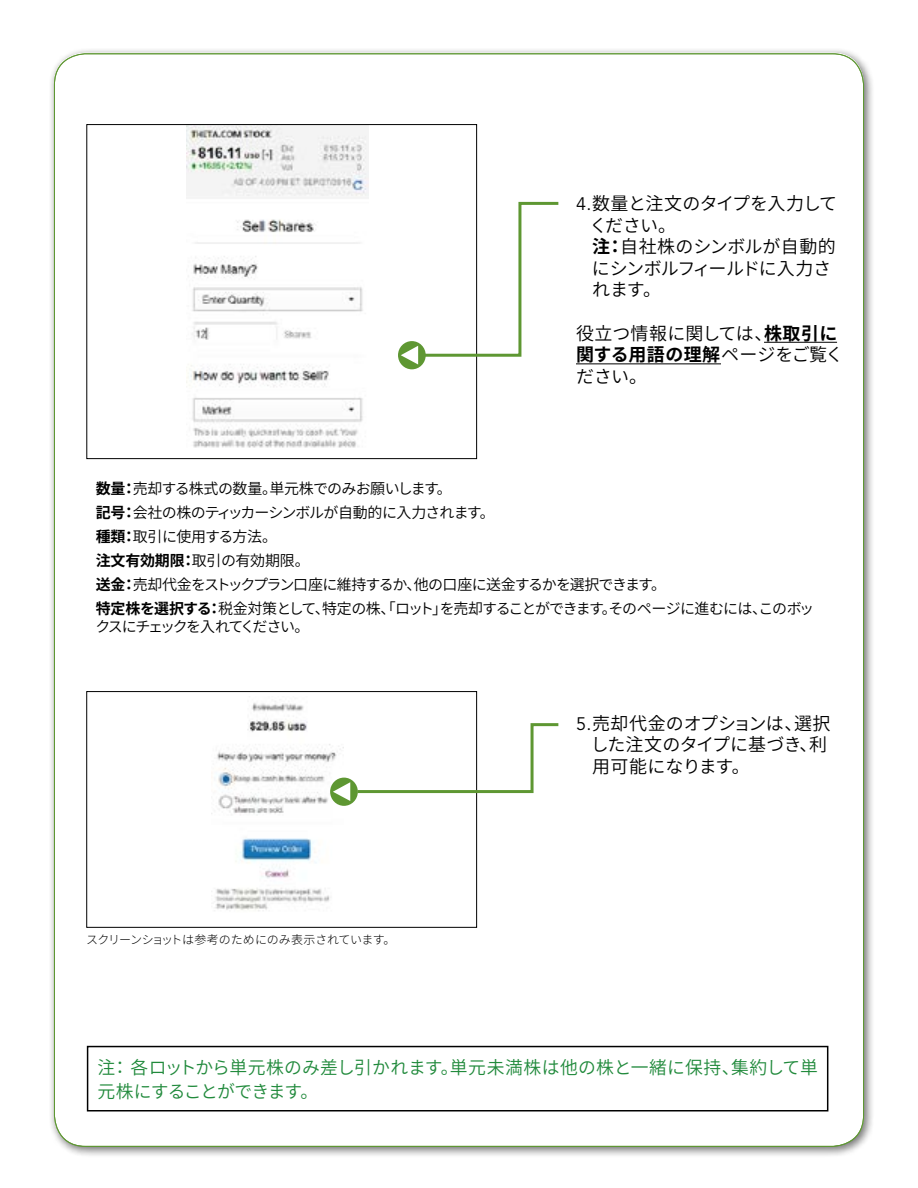
<style>
.page{position:relative;width:918px;height:1188px;background:#fff}
.page>*{position:absolute;margin:0;border:0;box-sizing:border-box;transform-origin:0 0}
.t1{font:18px/21.6px "Source Han Sans JP";letter-spacing:-.005em;color:#000}
.t2{font:18px/24px "Source Han Sans JP";color:#218a3c}
.t3{font:18px/21.6px "Source Han Sans JP";letter-spacing:-.025em;color:#000}
.t4{font:15px/24px "Source Han Sans JP";letter-spacing:-.055em;color:#000}
.t5{font:15px "Source Han Sans JP";letter-spacing:-.1em;color:#000}
.t6{font:300 12px "Source Han Sans JP";letter-spacing:-.035em;color:#000}
.s1{font-family:"Avenir"}
.s2{font-weight:700}
</style>
<div class="page">
<div style="left:49px;top:48px;width:826px;height:1110px;background:#000;opacity:.75"></div>
<div style="left:54px;top:53px;width:810px;height:1093px;background:#fff;border-radius:31px"></div>
<hr style="left:764px;top:342px;width:73px;height:1px;background:#000">
<hr style="left:576px;top:363px;width:145px;height:1px;background:#000">
<img style="left:186px;top:126px;width:183px;height:322px">
<svg style="left:398px;top:200px;width:161px;height:169px"></svg>
<img style="left:211px;top:701px;width:119px;height:210px">
<div style="left:86px;top:691px;width:391px;height:237px;border:1px solid #000"></div>
<div style="left:87px;top:1046px;width:741px;height:66px;border:2px solid #000"></div>
<svg style="left:330px;top:722px;width:229px;height:84px"></svg>
<p class="t3" style="left:590px;top:193px;width:249px;text-indent:-14px"><span class="s1">4.</span>数量と注文のタイプを入力してください。<br><span class="s2">注：</span>自社株のシンボルが自動的にシンボルフィールドに入力されます。</p>
<p class="t1" style="left:576px;top:323px;width:269px">役立つ情報に関しては、<span class="s2">株取引に関する用語の理解</span>ページをご覧ください。</p>
<p class="t4" style="left:96px;top:477px;width:720px"><span class="s2">数量：</span>売却する株式の数量。単元株でのみお願いします。<br><span class="s2">記号：</span>会社の株のティッカーシンボルが自動的に入力されます。<br><span class="s2">種類：</span>取引に使用する方法。<br><span class="s2">注文有効期限：</span>取引の有効期限。<br><span class="s2">送金：</span>売却代金をストックプラン口座に維持するか、他の口座に送金するかを選択できます。<br><span class="s2">特定株を選択する：</span>税金対策として、特定の株、「ロット」を売却することができます。そのページに進むには、このボッ</p>
<p class="t5" style="left:95px;top:618px;width:216px">クスにチェックを入れてください。</p>
<p class="t6" style="left:86px;top:933px;width:311px">スクリーンショットは参考のためにのみ表示されています。</p>
<p class="t1" style="left:591px;top:713px;width:241px;text-indent:-15px"><span class="s1">5.</span>売却代金のオプションは、選択した注文のタイプに基づき、利用可能になります。</p>
<p class="t2" style="left:97px;top:1056px;width:722px">注：各ロットから単元株のみ差し引かれます。単元未満株は他の株と一緒に保持、集約して単元株にすることができます。</p>
</div>
